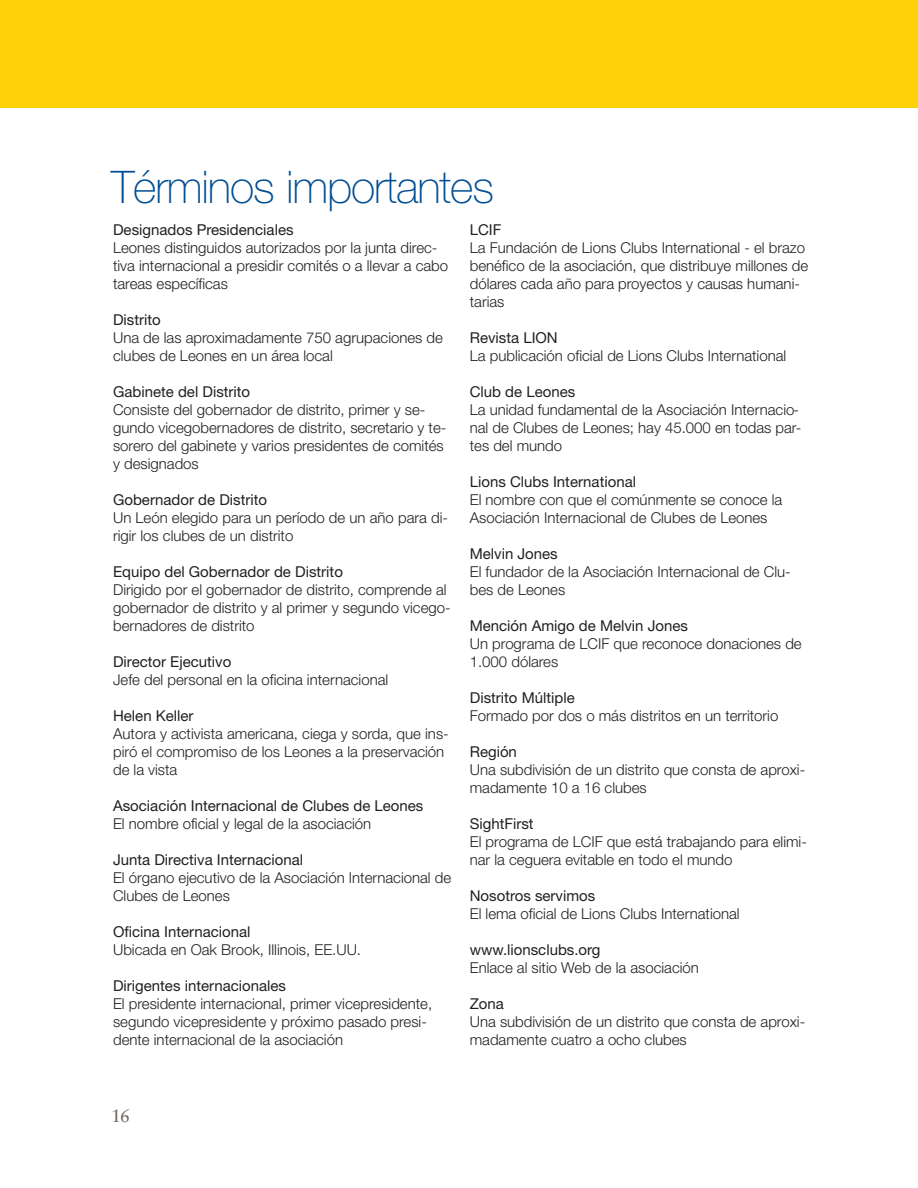
<style>
.page{position:relative;width:918px;height:1188px;background:#fff}
.page>*{position:absolute;margin:0;border:0;box-sizing:border-box;transform-origin:0 0}
.t1{font:100 45px "Helvetica Neue";letter-spacing:-.025em;color:#014d95}
.t2{font:18px "Sabon";color:#6d605d}
.t3{font:300 15px/18px "Helvetica Neue";color:#231f20}
.t4{font:15px "Helvetica Neue";color:#231f20}
</style>
<div class="page">
<div style="left:0;top:0;width:918px;height:108px;background:#fed006"></div>
<h1 class="t1" style="left:111px;top:171px;width:384px">Términos importantes</h1>
<p class="t4" style="left:113px;top:224px;width:182px">Designados Presidenciales</p>
<p class="t3" style="left:113px;top:240px;width:337px">Leones distinguidos autorizados por la junta direc&shy;tiva internacional a presidir comités o a llevar a cabo tareas específicas</p>
<p class="t4" style="left:113px;top:314px;width:49px">Distrito</p>
<p class="t3" style="left:113px;top:330px;width:331px">Una de las aproximadamente 750 agrupaciones de clubes de Leones en un área local</p>
<p class="t4" style="left:113px;top:386px;width:139px">Gabinete del Distrito</p>
<p class="t3" style="left:113px;top:402px;width:335px">Consiste del gobernador de distrito, primer y se&shy;gundo vicegobernadores de distrito, secretario y te&shy;sorero del gabinete y varios presidentes de comités y designados</p>
<p class="t4" style="left:113px;top:494px;width:156px">Gobernador de Distrito</p>
<p class="t3" style="left:113px;top:510px;width:336px">Un León elegido para un período de un año para di&shy;rigir los clubes de un distrito</p>
<p class="t4" style="left:113px;top:566px;width:231px">Equipo del Gobernador de Distrito</p>
<p class="t3" style="left:113px;top:582px;width:339px">Dirigido por el gobernador de distrito, comprende al gobernador de distrito y al primer y segundo vicego&shy;bernadores de distrito</p>
<p class="t4" style="left:113px;top:656px;width:120px">Director Ejecutivo</p>
<p class="t3" style="left:113px;top:672px;width:277px">Jefe del personal en la oficina internacional</p>
<p class="t4" style="left:113px;top:710px;width:82px">Helen Keller</p>
<p class="t3" style="left:113px;top:726px;width:337px">Autora y activista americana, ciega y sorda, que ins&shy;piró el compromiso de los Leones a la preservación de la vista</p>
<p class="t4" style="left:113px;top:800px;width:312px">Asociación Internacional de Clubes de Leones</p>
<p class="t3" style="left:113px;top:816px;width:260px">El nombre oficial y legal de la asociación</p>
<p class="t4" style="left:113px;top:854px;width:192px">Junta Directiva Internacional</p>
<p class="t3" style="left:113px;top:870px;width:340px">El órgano ejecutivo de la Asociación Internacional de<br>Clubes de Leones</p>
<p class="t4" style="left:113px;top:926px;width:139px">Oficina Internacional</p>
<p class="t3" style="left:113px;top:942px;width:250px">Ubicada en Oak Brook, Illinois, EE.UU.</p>
<p class="t4" style="left:113px;top:980px;width:174px">Dirigentes internacionales</p>
<p class="t3" style="left:113px;top:996px;width:321px">El presidente internacional, primer vicepresidente, segundo vicepresidente y próximo pasado presi&shy;dente internacional de la asociación</p>
<p class="t4" style="left:470px;top:224px;width:33px">LCIF</p>
<p class="t3" style="left:470px;top:240px;width:340px">La Fundación de Lions Clubs International - el brazo benéfico de la asociación, que distribuye millones de dólares cada año para proyectos y causas humani&shy;tarias</p>
<p class="t4" style="left:470px;top:332px;width:90px">Revista LION</p>
<p class="t3" style="left:470px;top:348px;width:318px">La publicación oficial de Lions Clubs International</p>
<p class="t4" style="left:470px;top:386px;width:107px">Club de Leones</p>
<p class="t3" style="left:470px;top:402px;width:333px">La unidad fundamental de la Asociación Internacio&shy;nal de Clubes de Leones; hay 45.000 en todas par&shy;tes del mundo</p>
<p class="t4" style="left:470px;top:476px;width:168px">Lions Clubs International</p>
<p class="t3" style="left:470px;top:492px;width:314px">El nombre con que el comúnmente se conoce la<br>Asociación Internacional de Clubes de Leones</p>
<p class="t4" style="left:470px;top:548px;width:90px">Melvin Jones</p>
<p class="t3" style="left:470px;top:564px;width:323px">El fundador de la Asociación Internacional de Clu&shy;bes de Leones</p>
<p class="t4" style="left:470px;top:620px;width:220px">Mención Amigo de Melvin Jones</p>
<p class="t3" style="left:470px;top:636px;width:333px">Un programa de LCIF que reconoce donaciones de<br>1.000 dólares</p>
<p class="t4" style="left:470px;top:692px;width:106px">Distrito Múltiple</p>
<p class="t3" style="left:470px;top:708px;width:310px">Formado por dos o más distritos en un territorio</p>
<p class="t4" style="left:470px;top:746px;width:49px">Región</p>
<p class="t3" style="left:470px;top:762px;width:337px">Una subdivisión de un distrito que consta de aproxi&shy;madamente 10 a 16 clubes</p>
<p class="t4" style="left:470px;top:818px;width:65px">SightFirst</p>
<p class="t3" style="left:470px;top:834px;width:339px">El programa de LCIF que está trabajando para elimi&shy;nar la ceguera evitable en todo el mundo</p>
<p class="t4" style="left:470px;top:890px;width:127px">Nosotros servimos</p>
<p class="t3" style="left:470px;top:906px;width:271px">El lema oficial de Lions Clubs International</p>
<p class="t4" style="left:470px;top:944px;width:132px">www.lionsclubs.org</p>
<p class="t3" style="left:470px;top:960px;width:231px">Enlace al sitio Web de la asociación</p>
<p class="t4" style="left:470px;top:998px;width:36px">Zona</p>
<p class="t3" style="left:470px;top:1014px;width:337px">Una subdivisión de un distrito que consta de aproxi&shy;madamente cuatro a ocho clubes</p>
<p class="t2" style="left:111px;top:1108px;width:21px">16</p>
</div>
